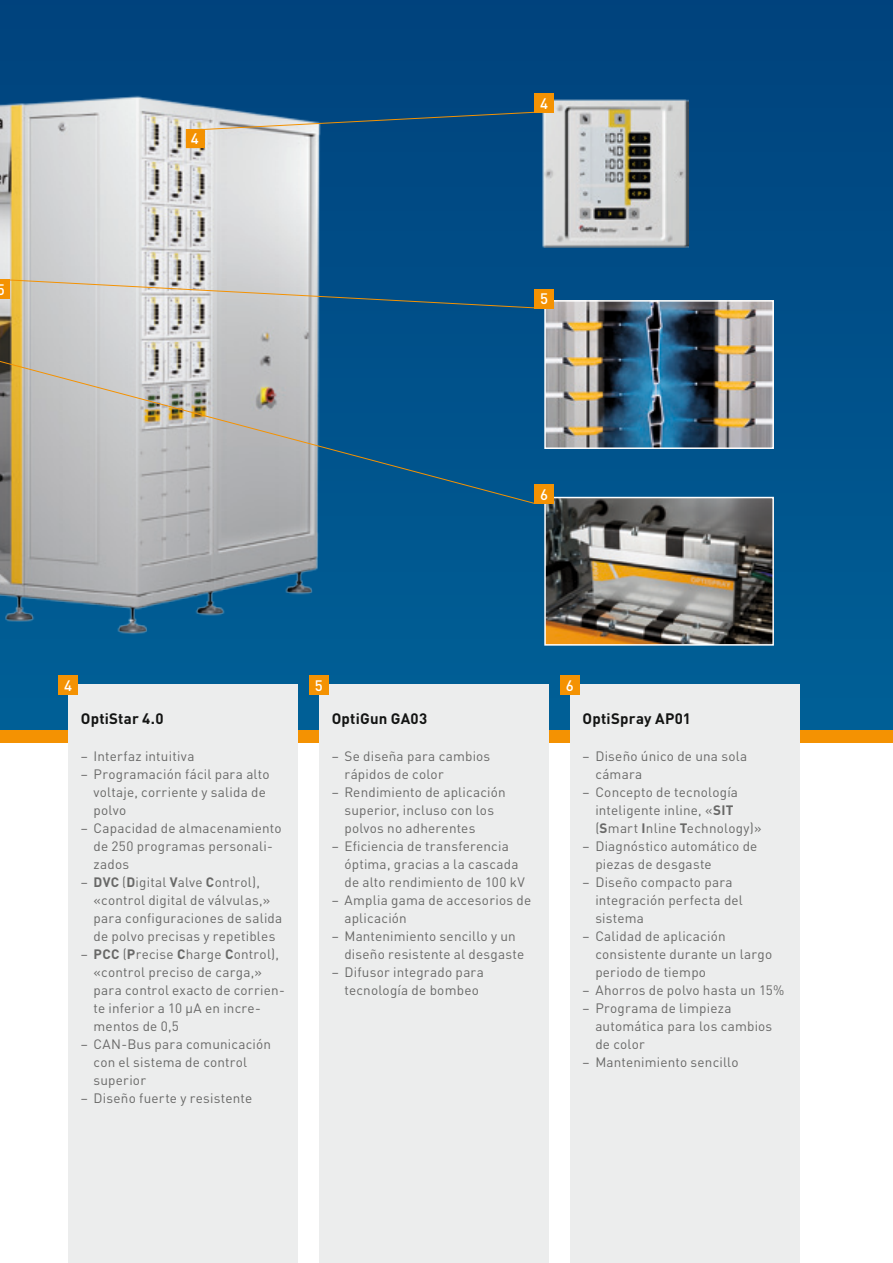
<style>
.page{position:relative;width:893px;height:1263px;background:#fff}
.page>*{position:absolute;margin:0;border:0;box-sizing:border-box;transform-origin:0 0}
.t1{font:700 15px "DIN Pro";letter-spacing:.015em;color:#131413}
.t2{font:500 15px "DIN Pro";color:#fff}
.t3{font:13.5px/18px "DIN Pro";letter-spacing:.015em;color:#686867}
.s1{font-weight:700}
</style>
<div class="page">
<div style="left:0;top:0;width:893px;height:737px;background:linear-gradient(to bottom,#00427c,#026198)"></div>
<div style="left:0;top:730px;width:893px;height:13px;background:#f49202"></div>
<img style="left:541px;top:99px;width:147px;height:149px">
<img style="left:547px;top:303px;width:224px;height:143px">
<div style="left:544px;top:300px;width:230px;height:149px;border:2px solid #fff"></div>
<img style="left:0;top:87px;width:343px;height:550px">
<img style="left:547px;top:500px;width:224px;height:143px">
<div style="left:544px;top:497px;width:230px;height:149px;border:2px solid #fff"></div>
<div style="left:535px;top:94px;width:19px;height:19px;background:#f49202"></div>
<div style="left:186px;top:129px;width:19px;height:19px;background:#f49202"></div>
<div style="left:535px;top:289px;width:19px;height:19px;background:#f49202"></div>
<div style="left:0;top:280px;width:10px;height:19px;background:#f49202"></div>
<div style="left:535px;top:485px;width:19px;height:19px;background:#f49202"></div>
<svg style="left:204px;top:111px;width:332px;height:19px;background:#426f90"></svg>
<svg style="left:9px;top:279px;width:527px;height:30px;background:#7e99a9"></svg>
<svg style="left:0;top:349px;width:536px;height:155px;background:#708fa2"></svg>
<div style="left:68px;top:685px;width:230px;height:578px;background:#eceded"></div>
<div style="left:319px;top:685px;width:230px;height:578px;background:#eceded"></div>
<div style="left:570px;top:685px;width:229px;height:578px;background:#eceded"></div>
<div style="left:58px;top:676px;width:20px;height:19px;background:#f49202"></div>
<div style="left:309px;top:676px;width:19px;height:19px;background:#f49202"></div>
<div style="left:560px;top:676px;width:19px;height:19px;background:#f49202"></div>
<p class="t2" style="left:-4px;top:277px;width:9px">5</p>
<p class="t2" style="left:191px;top:127px;width:9px">4</p>
<p class="t2" style="left:540px;top:91px;width:9px">4</p>
<p class="t2" style="left:540px;top:287px;width:9px">5</p>
<p class="t2" style="left:540px;top:482px;width:9px">6</p>
<p class="t2" style="left:64px;top:673px;width:9px">4</p>
<p class="t2" style="left:315px;top:673px;width:9px">5</p>
<p class="t2" style="left:566px;top:673px;width:9px">6</p>
<p class="t1" style="left:81px;top:706px;width:84px">OptiStar 4.0</p>
<p class="t3" style="left:81px;top:746px;width:115px">– Interfaz intuitiva</p>
<p class="t3" style="left:94px;top:764px;width:177px;text-indent:-13px">– Programación fácil para alto voltaje, corriente y salida de polvo</p>
<p class="t3" style="left:94px;top:818px;width:190px;text-indent:-13px">– Capacidad de almacenamiento de 250 programas personali&shy;zados</p>
<p class="t3" style="left:94px;top:872px;width:190px;text-indent:-13px">– <span class="s1">DVC</span> (<span class="s1">D</span>igital <span class="s1">V</span>alve <span class="s1">C</span>ontrol), «control digital de válvulas,» para configuraciones de salida de polvo precisas y repetibles</p>
<p class="t3" style="left:94px;top:944px;width:193px;text-indent:-13px">– <span class="s1">PCC</span> (<span class="s1">P</span>recise <span class="s1">C</span>harge <span class="s1">C</span>ontrol), «control preciso de carga,» para control exacto de corrien&shy;te inferior a 10 µA en incre&shy;mentos de 0,5</p>
<p class="t3" style="left:94px;top:1034px;width:179px;text-indent:-13px">– CAN-Bus para comunicación con el sistema de control superior</p>
<p class="t3" style="left:81px;top:1088px;width:173px">– Diseño fuerte y resistente</p>
<p class="t1" style="left:332px;top:706px;width:97px">OptiGun GA03</p>
<p class="t3" style="left:344px;top:746px;width:147px;text-indent:-13px">– Se diseña para cambios rápidos de color</p>
<p class="t3" style="left:344px;top:782px;width:163px;text-indent:-13px">– Rendimiento de aplicación superior, incluso con los polvos no adherentes</p>
<p class="t3" style="left:344px;top:836px;width:182px;text-indent:-13px">– Eficiencia de transferencia óptima, gracias a la cascada de alto rendimiento de 100 kV</p>
<p class="t3" style="left:344px;top:890px;width:188px;text-indent:-13px">– Amplia gama de accesorios de aplicación</p>
<p class="t3" style="left:344px;top:926px;width:181px;text-indent:-13px">– Mantenimiento sencillo y un diseño resistente al desgaste</p>
<p class="t3" style="left:332px;top:962px;width:154px;text-align:center">– Difusor integrado para tecnología de bombeo</p>
<p class="t1" style="left:583px;top:706px;width:110px">OptiSpray AP01</p>
<p class="t3" style="left:595px;top:746px;width:154px;text-indent:-13px">– Diseño único de una sola cámara</p>
<p class="t3" style="left:595px;top:782px;width:168px;text-indent:-13px">– Concepto de tecnología inteligente inline, «<span class="s1">SIT </span>(<span class="s1">S</span>mart <span class="s1">I</span>nline <span class="s1">T</span>echnology)»</p>
<p class="t3" style="left:595px;top:836px;width:164px;text-indent:-13px">– Diagnóstico automático de piezas de desgaste</p>
<p class="t3" style="left:595px;top:872px;width:149px;text-indent:-13px">– Diseño compacto para integración perfecta del sistema</p>
<p class="t3" style="left:595px;top:926px;width:178px;text-indent:-13px">– Calidad de aplicación consistente durante un largo periodo de tiempo</p>
<p class="t3" style="left:583px;top:980px;width:203px">– Ahorros de polvo hasta un 15%</p>
<p class="t3" style="left:595px;top:998px;width:179px;text-indent:-13px">– Programa de limpieza automática para los cambios de color</p>
<p class="t3" style="left:583px;top:1052px;width:158px">– Mantenimiento sencillo</p>
</div>
